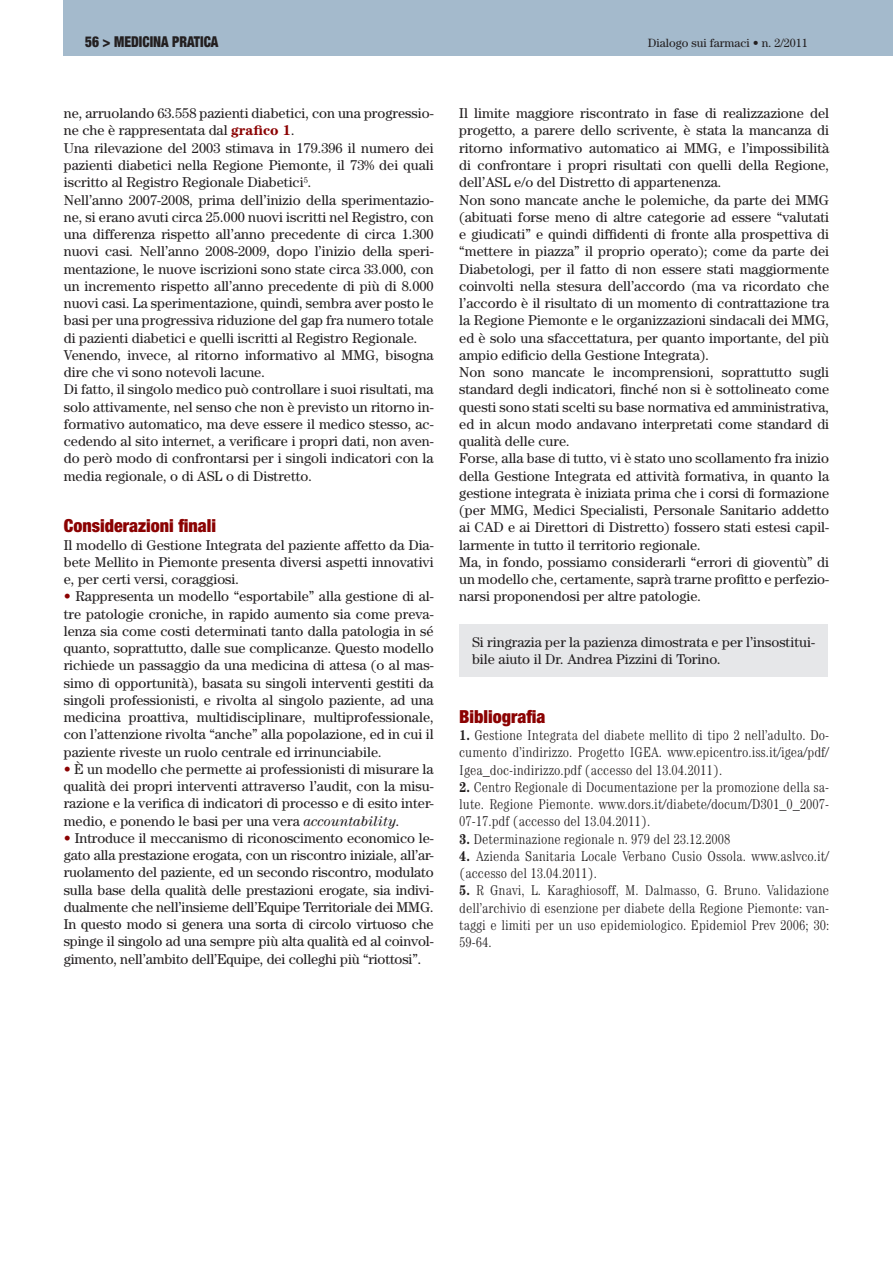
<style>
.page{position:relative;width:893px;height:1263px;background:#fff}
.page>*{position:absolute;margin:0;border:0;box-sizing:border-box;transform-origin:0 0}
.t1{font:900 condensed 18px "Helvetica Neue LT Std";color:#8b0202}
.t2{font:900 condensed 15px "Helvetica Neue LT Std";color:#231f20;scale:.9 1}
.t3{font:14.25px/17.2px "Century Std";color:#231f20;text-align:justify}
.t4{font:300 condensed 14.25px/17.2px "Century Std";color:#231f20;text-align:justify}
.t5{font:12px "Century Std";color:#231f20}
.s1{font-weight:700;color:#8b0202}
.s2{color:#8b0202}
.s3{font-style:italic}
.s4{font-weight:700}
</style>
<div class="page">
<div style="left:64px;top:0;width:829px;height:55px;background:#a4bacc"></div>
<div style="left:459px;top:624px;width:369px;height:53px;background:#e6e7e9"></div>
<p class="t2" style="left:85px;top:36px;width:150px">56 &gt; MEDICINA PRATICA</p>
<p class="t5" style="left:648px;top:39px;width:162px">Dialogo sui farmaci • n. 2/2011</p>
<p class="t3" style="left:64px;top:106px;width:371px;text-align:left">ne, arruolando 63.558 pazienti diabetici, con una progressio&shy;ne che è rappresentata dal <span class="s1">grafico 1</span>.<br>Una rilevazione del 2003 stimava in 179.396 il numero dei pazienti diabetici nella Regione Piemonte, il 73% dei quali iscritto al Registro Regionale Diabetici<sup>5</sup>.<br>Nell’anno 2007-2008, prima dell’inizio della sperimentazio&shy;ne, si erano avuti circa 25.000 nuovi iscritti nel Registro, con una differenza rispetto all’anno precedente di circa 1.300 nuovi casi. Nell’anno 2008-2009, dopo l’inizio della speri&shy;mentazione, le nuove iscrizioni sono state circa 33.000, con un incremento rispetto all’anno precedente di più di 8.000 nuovi casi. La sperimentazione, quindi, sembra aver posto le basi per una progressiva riduzione del gap fra numero totale di pazienti diabetici e quelli iscritti al Registro Regionale.<br>Venendo, invece, al ritorno informativo al MMG, bisogna dire che vi sono notevoli lacune.<br>Di fatto, il singolo medico può controllare i suoi risultati, ma solo attivamente, nel senso che non è previsto un ritorno in&shy;formativo automatico, ma deve essere il medico stesso, ac&shy;cedendo al sito internet, a verificare i propri dati, non aven&shy;do però modo di confrontarsi per i singoli indicatori con la media regionale, o di ASL o di Distretto.</p>
<p class="t1" style="left:64px;top:519px;width:154px">Considerazioni finali</p>
<p class="t3" style="left:64px;top:537px;width:371px">Il modello di Gestione Integrata del paziente affetto da Dia&shy;bete Mellito in Piemonte presenta diversi aspetti innovativi e, per certi versi, coraggiosi.</p>
<p class="t3" style="left:64px;top:589px;width:371px"><span class="s2">•</span> Rappresenta un modello “esportabile” alla gestione di al&shy;tre patologie croniche, in rapido aumento sia come preva&shy;lenza sia come costi determinati tanto dalla patologia in sé quanto, soprattutto, dalle sue complicanze. Questo modello richiede un passaggio da una medicina di attesa (o al mas&shy;simo di opportunità), basata su singoli interventi gestiti da singoli professionisti, e rivolta al singolo paziente, ad una medicina proattiva, multidisciplinare, multiprofessionale, con l’attenzione rivolta “anche” alla popolazione, ed in cui il paziente riveste un ruolo centrale ed irrinunciabile.</p>
<p class="t3" style="left:64px;top:761px;width:371px"><span class="s2">•</span> È un modello che permette ai professionisti di misurare la qualità dei propri interventi attraverso l’audit, con la misu&shy;razione e la verifica di indicatori di processo e di esito inter&shy;medio, e ponendo le basi per una vera <span class="s3">accountability</span>.</p>
<p class="t3" style="left:64px;top:830px;width:371px"><span class="s2">•</span> Introduce il meccanismo di riconoscimento economico le&shy;gato alla prestazione erogata, con un riscontro iniziale, all’ar&shy;ruolamento del paziente, ed un secondo riscontro, modulato sulla base della qualità delle prestazioni erogate, sia indivi&shy;dualmente che nell’insieme dell’Equipe Territoriale dei MMG.<br>In questo modo si genera una sorta di circolo virtuoso che spinge il singolo ad una sempre più alta qualità ed al coinvol&shy;gimento, nell’ambito dell’Equipe, dei colleghi più “riottosi”.</p>
<p class="t3" style="left:459px;top:106px;width:371px;text-align:left">Il limite maggiore riscontrato in fase di realizzazione del progetto, a parere dello scrivente, è stata la mancanza di ritorno informativo automatico ai MMG, e l’impossibilità di confrontare i propri risultati con quelli della Regione, dell’ASL e/o del Distretto di appartenenza.<br>Non sono mancate anche le polemiche, da parte dei MMG (abituati forse meno di altre categorie ad essere “valutati e giudicati” e quindi diffidenti di fronte alla prospettiva di “mettere in piazza” il proprio operato); come da parte dei Diabetologi, per il fatto di non essere stati maggiormente coinvolti nella stesura dell’accordo (ma va ricordato che l’accordo è il risultato di un momento di contrattazione tra la Regione Piemonte e le organizzazioni sindacali dei MMG, ed è solo una sfaccettatura, per quanto importante, del più ampio edificio della Gestione Integrata).<br>Non sono mancate le incomprensioni, soprattutto sugli standard degli indicatori, finché non si è sottolineato come questi sono stati scelti su base normativa ed amministrativa, ed in alcun modo andavano interpretati come standard di qualità delle cure.<br>Forse, alla base di tutto, vi è stato uno scollamento fra inizio della Gestione Integrata ed attività formativa, in quanto la gestione integrata è iniziata prima che i corsi di formazione (per MMG, Medici Specialisti, Personale Sanitario addetto ai CAD e ai Direttori di Distretto) fossero stati estesi capil&shy;larmente in tutto il territorio regionale.<br>Ma, in fondo, possiamo considerarli “errori di gioventù” di un modello che, certamente, saprà trarne profitto e perfezio&shy;narsi proponendosi per altre patologie.</p>
<p class="t3" style="left:472px;top:635px;width:344px">Si ringrazia per la pazienza dimostrata e per l’insostitui&shy;bile aiuto il Dr. Andrea Pizzini di Torino.</p>
<p class="t1" style="left:459px;top:710px;width:88px">Bibliografia</p>
<p class="t4" style="left:459px;top:728px;width:371px"><span class="s4">1.</span> Gestione Integrata del diabete mellito di tipo 2 nell’adulto. Do&shy;cumento d’indirizzo. Progetto IGEA. www.epicentro.iss.it/igea/pdf/ Igea_doc-indirizzo.pdf (accesso del 13.04.2011).</p>
<p class="t4" style="left:459px;top:780px;width:371px"><span class="s4">2.</span> Centro Regionale di Documentazione per la promozione della sa&shy;lute. Regione Piemonte. www.dors.it/diabete/docum/D301_0_2007- 07-17.pdf (accesso del 13.04.2011).</p>
<p class="t4" style="left:459px;top:831px;width:273px"><span class="s4">3.</span> Determinazione regionale n. 979 del 23.12.2008</p>
<p class="t4" style="left:459px;top:849px;width:371px"><span class="s4">4.</span> Azienda Sanitaria Locale Verbano Cusio Ossola. www.aslvco.it/ (accesso del 13.04.2011).</p>
<p class="t4" style="left:459px;top:883px;width:371px"><span class="s4">5.</span> R Gnavi, L. Karaghiosoff, M. Dalmasso, G. Bruno. Validazione dell’archivio di esenzione per diabete della Regione Piemonte: van&shy;taggi e limiti per un uso epidemiologico. Epidemiol Prev 2006; 30:<br>59-64.</p>
</div>
